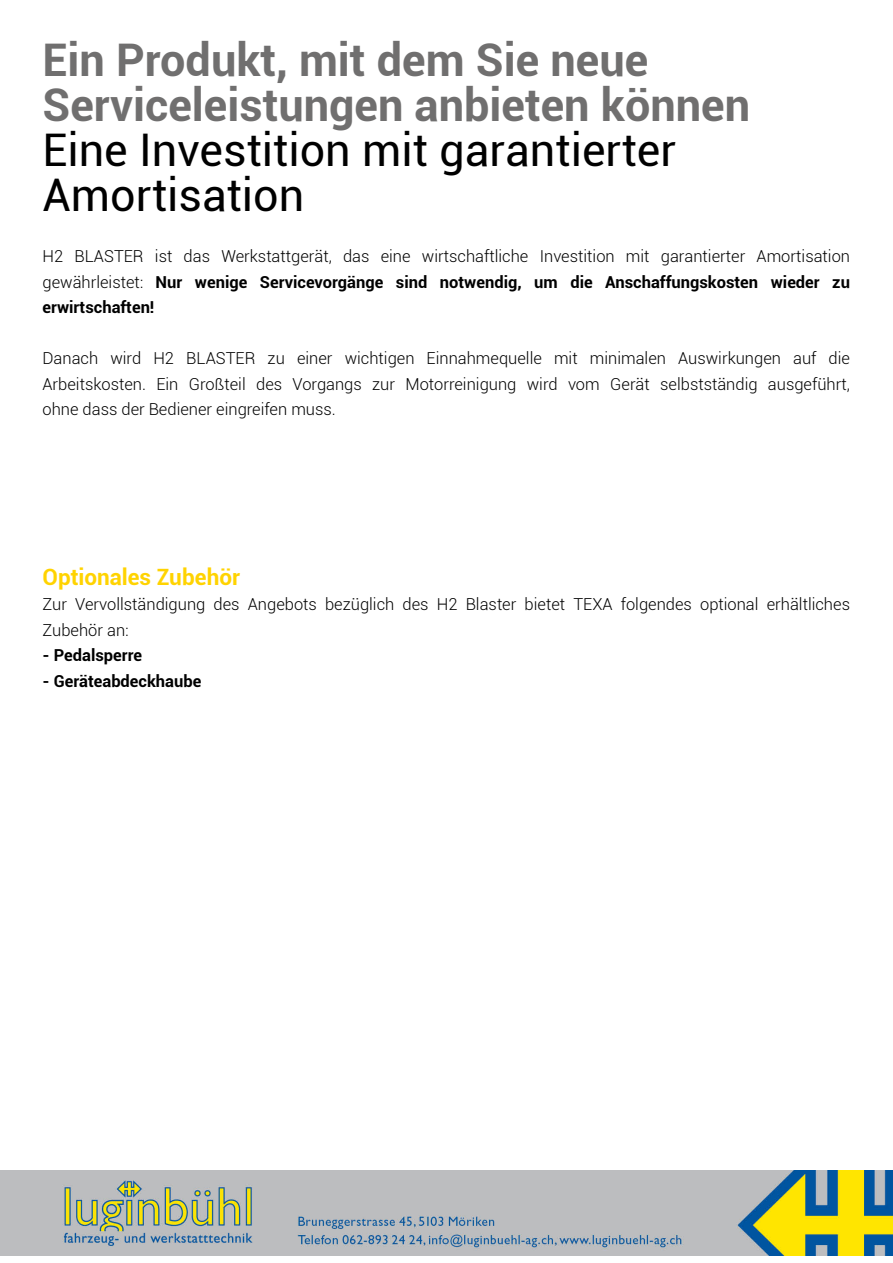
<style>
.page{position:relative;width:893px;height:1263px;background:#fff}
.page>*{position:absolute;margin:0;border:0;box-sizing:border-box;transform-origin:0 0}
.t1{font:700 45px/45px "Roboto";color:#706f6f}
.t2{font:45px/45px "Roboto";color:#000}
.t3{font:700 22.5px "Roboto";color:#ffd300}
.t4{font:300 16.5px/25.5px "Roboto";color:#000;text-align:justify}
.t5{font:700 16.5px "Roboto";color:#000}
.s1{font-weight:700}
</style>
<div class="page">
<img style="left:0;top:1170px;width:893px;height:85px">
<h1 class="t1" style="left:43px;top:36px;width:709px">Ein Produkt, mit dem Sie neue<br>Serviceleistungen anbieten können</h1>
<h1 class="t2" style="left:43px;top:126px;width:635px">Eine Investition mit garantierter<br>Amortisation</h1>
<p class="t4" style="left:43px;top:243px;width:809px">H2 BLASTER ist das Werkstattgerät, das eine wirtschaftliche Investition mit garantierter Amortisation gewährleistet: <span class="s1">Nur wenige Servicevorgänge sind notwendig, um die Anschaffungskosten wieder zu erwirtschaften!</span></p>
<p class="t4" style="left:43px;top:345px;width:809px">Danach wird H2 BLASTER zu einer wichtigen Einnahmequelle mit minimalen Auswirkungen auf die Arbeitskosten. Ein Großteil des Vorgangs zur Motorreinigung wird vom Gerät selbstständig ausgeführt, ohne dass der Bediener eingreifen muss.</p>
<h2 class="t3" style="left:43px;top:561px;width:199px">Optionales Zubehör</h2>
<p class="t4" style="left:43px;top:591px;width:809px">Zur Vervollständigung des Angebots bezüglich des H2 Blaster bietet TEXA folgendes optional erhältliches<br>Zubehör an:</p>
<p class="t5" style="left:43px;top:643px;width:101px">- Pedalsperre</p>
<p class="t5" style="left:43px;top:669px;width:160px">- Geräteabdeckhaube</p>
</div>
